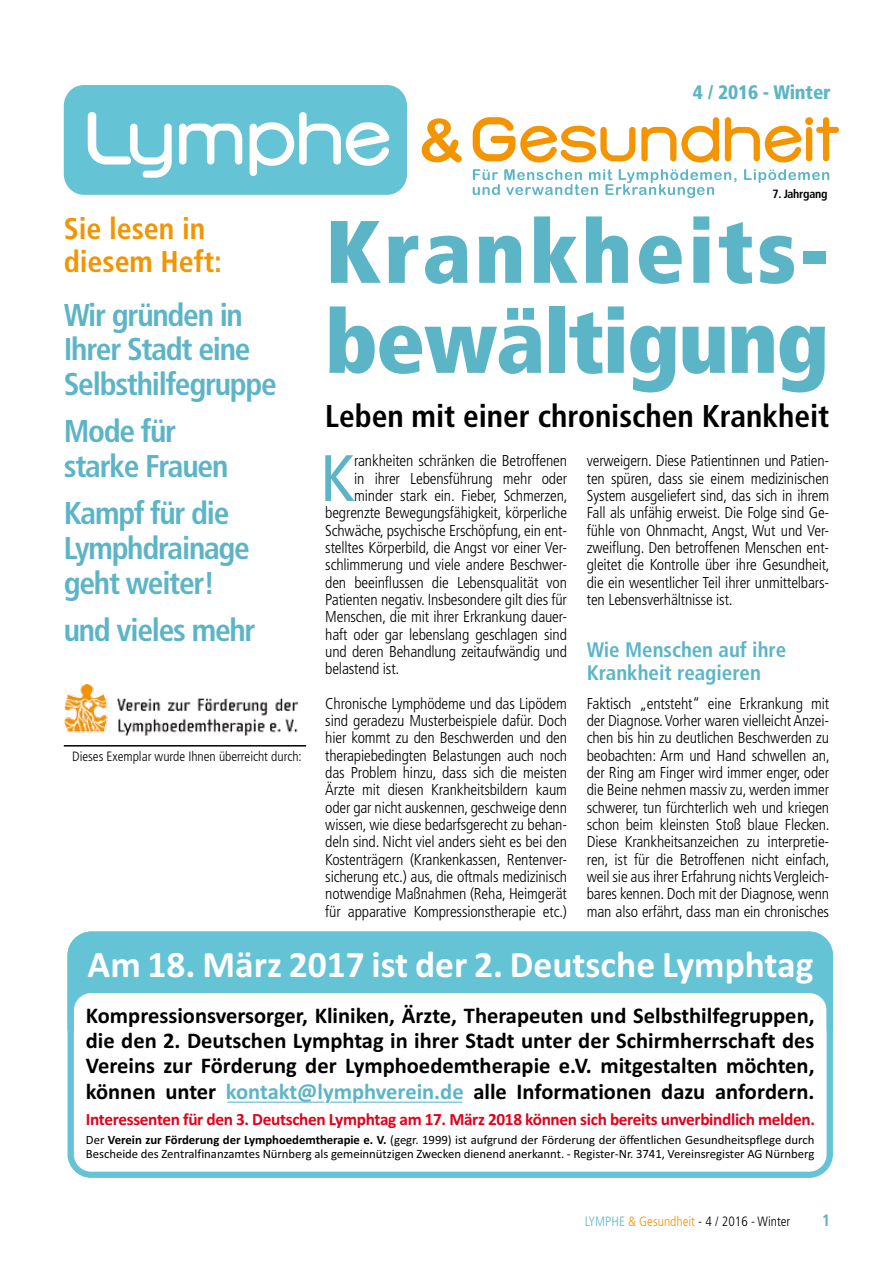
<style>
.page{position:relative;width:893px;height:1263px;background:#fff}
.page>*{position:absolute;margin:0;border:0;box-sizing:border-box;transform-origin:0 0}
.t1{font:900 condensed 88.5px/90px "Frutiger";letter-spacing:-.015em;color:#5cb5c6}
.t2{font:condensed 65.4px "Frutiger";color:#5cb5c6}
.t3{font:700 37.5px "Calibri";color:#fff}
.t4{font:700 condensed 31.5px/34.7px "Frutiger";letter-spacing:-.04em;color:#5cb5c6}
.t5{font:700 condensed 31.5px "Frutiger";color:#000}
.t6{font:700 condensed 30px/33px "Frutiger";color:#f39400}
.t7{font:700 22.5px/25.2px "Calibri";color:#000;text-align:justify}
.t8{font:700 condensed 21px/23.1px "Frutiger";color:#5cb5c6}
.t9{font:900 condensed 19.5px "Frutiger";letter-spacing:-.01em;color:#5cb5c6}
.t10{font:700 17.25px "Calibri";letter-spacing:-.02em;color:#e2001a}
.t11{font:700 condensed 16.5px "Frutiger";color:#5cb5c6}
.t12{font:300 condensed 15.75px/17.4px "Frutiger";letter-spacing:-.01em;color:#000;text-align:justify}
.t13{font:300 condensed 13.5px "Frutiger";color:#000}
.t14{font:12.75px/14.2px "Calibri";letter-spacing:-.005em;color:#000}
.t15{font:700 condensed 12px "Frutiger";letter-spacing:-.02em;color:#000}
.s1{color:#5cb5c6}
.s2{font-weight:700}
.s3{color:#f39400}
</style>
<div class="page">
<hr style="left:64px;top:745px;width:242px;height:1px;background:#000">
<img style="left:65px;top:684px;width:234px;height:52px">
<svg style="left:422px;top:117px;width:417px;height:46px"></svg>
<div style="left:64px;top:85px;width:343px;height:110px;background:#64c3d5;border-radius:20px"></div>
<svg style="left:179px;top:124px;width:63px;height:41px"></svg>
<svg style="left:88px;top:112px;width:84px;height:66px"></svg>
<svg style="left:250px;top:112px;width:140px;height:64px"></svg>
<svg style="left:473px;top:169px;width:356px;height:29px"></svg>
<svg style="left:68px;top:1031px;width:765px;height:147px"></svg>
<svg style="left:68px;top:931px;width:765px;height:100px;fill:#64c3d5"></svg>
<hr style="left:330px;top:1101px;width:22px;height:2px;background:#5cb5c6">
<hr style="left:227px;top:1101px;width:98px;height:2px;background:#5cb5c6">
<hr style="left:357px;top:1101px;width:105px;height:2px;background:#5cb5c6">
<p class="t9" style="left:693px;top:80px;width:139px">4 / 2016 - Winter</p>
<h3 class="t6" style="left:64px;top:212px;width:160px">Sie lesen in diesem Heft:</h3>
<h3 class="t4" style="left:64px;top:297px;width:215px">Wir gründen in<br>Ihrer Stadt eine<br>Selbsthilfegruppe</h3>
<h3 class="t4" style="left:64px;top:414px;width:166px">Mode für starke Frauen</h3>
<h3 class="t4" style="left:64px;top:496px;width:188px">Kampf für die<br>Lymphdrainage geht weiter!</h3>
<h3 class="t4" style="left:64px;top:613px;width:193px">und vieles mehr</h3>
<p class="t13" style="left:72px;top:749px;width:231px">Dieses Exemplar wurde Ihnen überreicht durch:</p>
<p class="t15" style="left:772px;top:187px;width:57px">7. Jahrgang</p>
<h1 class="t1" style="left:325px;top:206px;width:506px">Krankheits&shy;bewältigung</h1>
<h3 class="t5" style="left:325px;top:398px;width:505px">Leben mit einer chronischen Krankheit</h3>
<h2 class="t2" style="left:321px;top:440px;width:35px">K</h2>
<p class="t12" style="left:354px;top:452px;width:214px">rankheiten schränken die Betroffenen</p>
<p class="t12" style="left:354px;top:470px;width:214px">in ihrer Lebensführung mehr oder</p>
<p class="t12" style="left:354px;top:487px;width:215px">minder stark ein. Fieber, Schmerzen,</p>
<p class="t12" style="left:325px;top:504px;width:243px">begrenzte Bewegungsfähigkeit, körperliche</p>
<p class="t12" style="left:325px;top:522px;width:243px">Schwäche, psychische Erschöpfung, ein ent-</p>
<p class="t12" style="left:325px;top:539px;width:243px">stelltes Körperbild, die Angst vor einer Ver-</p>
<p class="t12" style="left:325px;top:556px;width:243px">schlimmerung und viele andere Beschwer-</p>
<p class="t12" style="left:325px;top:574px;width:243px">den beeinflussen die Lebensqualität von</p>
<p class="t12" style="left:325px;top:591px;width:243px">Patienten negativ. Insbesondere gilt dies für</p>
<p class="t12" style="left:325px;top:608px;width:243px">Menschen, die mit ihrer Erkrankung dauer-</p>
<p class="t12" style="left:325px;top:626px;width:243px">haft oder gar lebenslang geschlagen sind</p>
<p class="t12" style="left:325px;top:643px;width:243px">und deren Behandlung zeitaufwändig und</p>
<p class="t12" style="left:325px;top:660px;width:76px">belastend ist.</p>
<p class="t12" style="left:325px;top:695px;width:243px">Chronische Lymphödeme und das Lipödem sind geradezu M usterbeispiele dafür. Doch hier kommt zu den Beschwerden und den therapiebedingten Belastungen auch noch das Problem hinzu, dass sich die meisten Ärzte mit diesen Krankheitsbildern kaum oder gar nicht auskennen, geschweige denn wissen, wie diese bedarfsgerecht zu behan&shy;deln sind. Nicht viel anders sieht es bei den Kostenträgern (Krankenkassen, Rentenver&shy;sicherung etc.) aus, die oftmals medizinisch notwendige Maßnahmen (Reha, Heimgerät für apparative Kompressionstherapie etc.)</p>
<p class="t12" style="left:587px;top:452px;width:244px">verweigern. Diese Patientinnen und Patien&shy;ten spüren, dass sie einem medizinischen System ausgeliefert sind, das sich in ihrem Fall als unfähig erweist. Die Folge sind Ge&shy;fühle von Ohnmacht, Angst, Wut und Ver&shy;zweiflung. Den betroffenen Menschen ent&shy;gleitet die Kontrolle über ihre Gesundheit, die ein wesentlicher Teil ihrer unmittelbars&shy;ten Lebensverhältnisse ist.</p>
<h3 class="t8" style="left:587px;top:638px;width:201px">Wie Menschen auf ihre<br>Krankheit reagieren</h3>
<p class="t12" style="left:587px;top:695px;width:244px">Faktisch „entsteht“ eine Erkrankung mit der Diagnose. Vorher waren vielleicht Anzei&shy;chen bis hin zu deutlichen Beschwerden zu beobachten: Arm und Hand schwellen an, der Ring am Finger wird immer enger, oder die Beine nehmen massiv zu, werden immer schwerer, tun fürchterlich weh und kriegen schon beim kleinsten Stoß blaue Flecken.<br>Diese Krankheitsanzeichen zu interpretie&shy;ren, ist für die Betroffenen nicht einfach, weil sie aus ihrer Erfahrung nichts Vergleich&shy;bares kennen. Doch mit der Diagnose, wenn man also erfährt, dass man ein chronisches</p>
<h3 class="t3" style="left:88px;top:946px;width:727px">Am 18. März 2017 ist der 2. Deutsche Lymphtag</h3>
<p class="t7" style="left:86px;top:1003px;width:730px">Kompressionsversorger, Kliniken, Ärzte, Therapeuten und Selbsthilfegruppen, die den 2. Deutschen Lymphtag in ihrer Stadt unter der Schirmherrschaft des Vereins zur Förderung der Lymphoedemtherapie e.V. mitgestalten möchten, können unter <span class="s1">kontakt@lymphverein.de</span> alle Informationen dazu anfordern.</p>
<p class="t10" style="left:86px;top:1111px;width:731px">Interessenten für den 3. Deutschen Lymphtag am 17. März 2018 können sich bereits unverbindlich melden.</p>
<p class="t14" style="left:86px;top:1133px;width:730px">Der <span class="s2">Verein zur Förderung der Lymphoedemtherapie e. V.</span> (gegr. 1999) ist aufgrund der Förderung der öffentlichen Gesundheitspflege durch<br>Bescheide des Zentralfinanzamtes Nürnberg als gemeinnützigen Zwecken dienend anerkannt. - Register-Nr. 3741, Vereinsregister AG Nürnberg</p>
<p class="t13" style="left:585px;top:1213px;width:207px"><span class="s1">Lymphe</span> <span class="s3">&amp; Gesundheit</span> - 4 / 2016 - Winter</p>
<p class="t11" style="left:822px;top:1210px;width:10px">1</p>
</div>
